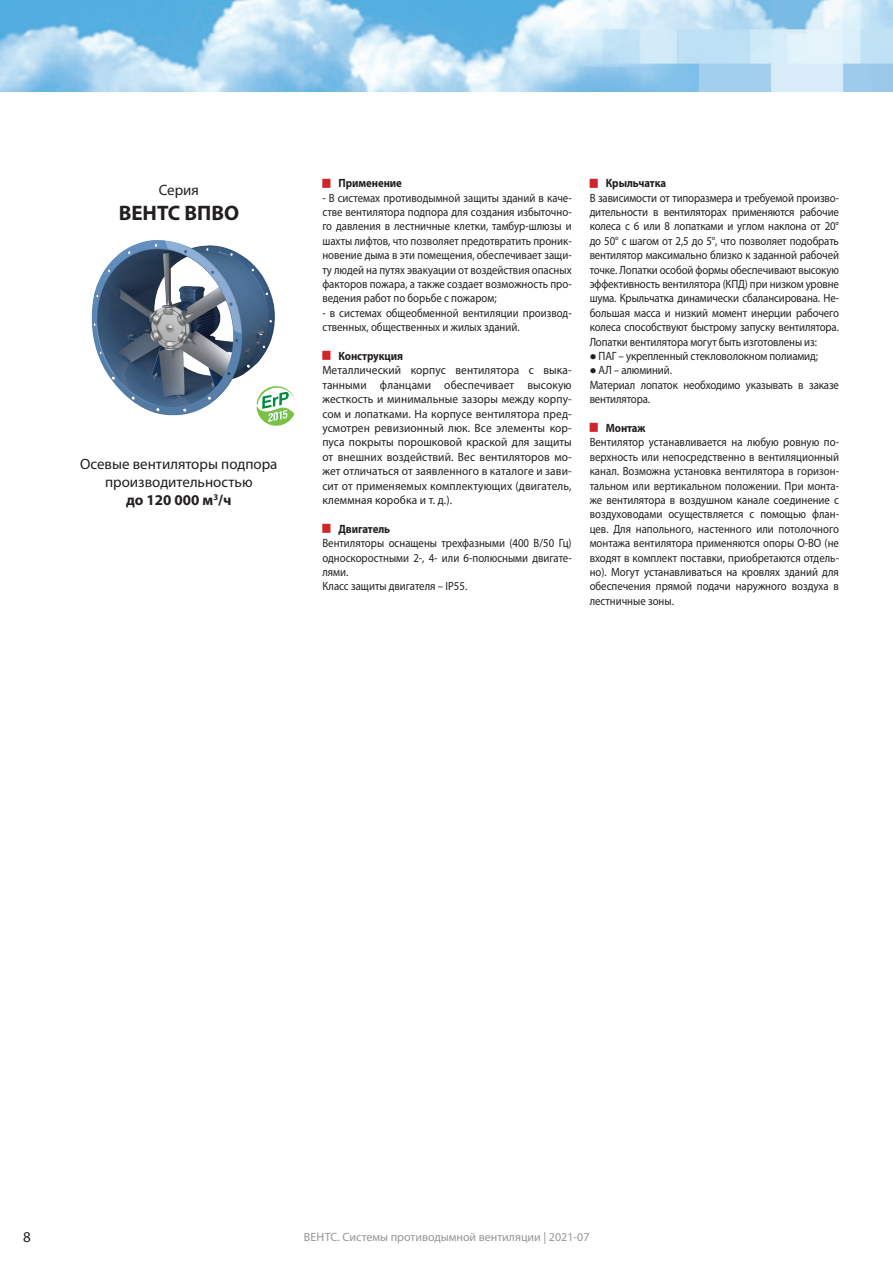
<style>
.page{position:relative;width:893px;height:1263px;background:#fff}
.page>*{position:absolute;margin:0;border:0;box-sizing:border-box;transform-origin:0 0}
.t1{font:700 21px "Myriad Pro";color:#231f20}
.t2{font:15px/18px "Myriad Pro";color:#231f20;text-align:center}
.t3{font:12px/14.4px "Myriad Pro";color:#231f20;text-align:justify;scale:.9 1}
.t4{font:12px/14.4px "Myriad Pro";color:#231f20;text-align:justify;scale:.95 1}
.t5{font:700 12px "Myriad Pro";letter-spacing:-.005em;color:#231f20;scale:.9 1}
.t6{font:12px "Myriad Pro";color:#939598}
.s1{font-weight:700}
</style>
<div class="page">
<img style="left:0;top:0;width:893px;height:91px">
<img style="left:91px;top:240px;width:184px;height:176px">
<svg style="left:254px;top:384px;width:41px;height:42px"></svg>
<p class="t2" style="left:159px;top:181px;width:42px">Серия</p>
<h1 class="t1" style="left:119px;top:199px;width:122px">ВЕНТС ВПВО</h1>
<p class="t2" style="left:80px;top:455px;width:199px">Осевые вентиляторы подпора производительностью<br><span class="s1">до 120 000 м</span><sup>3</sup><span class="s1">/ч</span></p>
<p class="t5" style="left:338px;top:175px;width:72px">Применение</p>
<p class="t3" style="left:322px;top:190px;width:279px">- В системах противодымной защиты зданий в каче&shy;стве вентилятора подпора для создания избыточно&shy;го давления в лестничные клетки, тамбур-шлюзы и шахты лифтов, что позволяет предотвратить проник&shy;новение дыма в эти помещения, обеспечивает защи&shy;ту людей на путях эвакуации от воздействия опасных факторов пожара, а также создает возможность про&shy;ведения работ по борьбе с пожаром;</p>
<p class="t3" style="left:322px;top:305px;width:278px">- в системах общеобменной вентиляции производ&shy;ственных, общественных и жилых зданий.</p>
<p class="t5" style="left:338px;top:348px;width:73px">Конструкция</p>
<p class="t4" style="left:322px;top:363px;width:264px">Металлический корпус вентилятора с выка&shy;танными фланцами обеспечивает высокую жесткость и минимальные зазоры между корпу&shy;сом и лопатками. На корпусе вентилятора пред&shy;усмотрен ревизионный люк. Все элементы кор&shy;пуса покрыты порошковой краской для защиты от внешних воздействий. Вес вентиляторов мо&shy;жет отличаться от заявленного в каталоге и зави&shy;сит от применяемых комплектующих (двигатель, клеммная коробка и т. д.).</p>
<p class="t5" style="left:338px;top:521px;width:59px">Двигатель</p>
<p class="t3" style="left:322px;top:536px;width:278px;text-align:left">Вентиляторы оснащены трехфазными (400 В/50 Гц) односкоростными 2-, 4- или 6-полюсными двигате&shy;лями.<br>Класс защиты двигателя – IP55.</p>
<p class="t5" style="left:606px;top:175px;width:69px">Крыльчатка</p>
<p class="t3" style="left:590px;top:190px;width:279px">В зависимости от типоразмера и требуемой произво&shy;дительности в вентиляторах применяются рабочие колеса с 6 или 8 лопатками и углом наклона от 20° до 50° с шагом от 2,5 до 5°, что позволяет подобрать вентилятор максимально близко к заданной рабочей точке. Лопатки особой формы обеспечивают высокую эффективность вентилятора (КПД) при низком уровне шума. Крыльчатка динамически сбалансирована. Не&shy;большая масса и низкий момент инерции рабочего колеса способствуют быстрому запуску вентилятора.<br>Лопатки вентилятора могут быть изготовлены из:</p>
<p class="t3" style="left:590px;top:349px;width:255px">● ПАГ – укрепленный стекловолокном полиамид;</p>
<p class="t3" style="left:590px;top:363px;width:279px;text-align:left">● АЛ – алюминий.<br>Материал лопаток необходимо указывать в заказе вентилятора.</p>
<p class="t5" style="left:606px;top:420px;width:46px">Монтаж</p>
<p class="t3" style="left:590px;top:435px;width:279px">Вентилятор устанавливается на любую ровную по&shy;верхность или непосредственно в вентиляционный канал. Возможна установка вентилятора в горизон&shy;тальном или вертикальном положении. При монта&shy;же вентилятора в воздушном канале соединение с воздуховодами осуществляется с помощью флан&shy;цев. Для напольного, настенного или потолочного монтажа вентилятора применяются опоры О-ВО (не входят в комплект поставки, приобретаются отдель&shy;но). Могут устанавливаться на кровлях зданий для обеспечения прямой подачи наружного воздуха в лестничные зоны.</p>
<p class="t2" style="left:23px;top:1227px;width:9px">8</p>
<p class="t6" style="left:304px;top:1229px;width:287px">ВЕНТС. Системы противодымной вентиляции | 2021-07</p>
</div>
